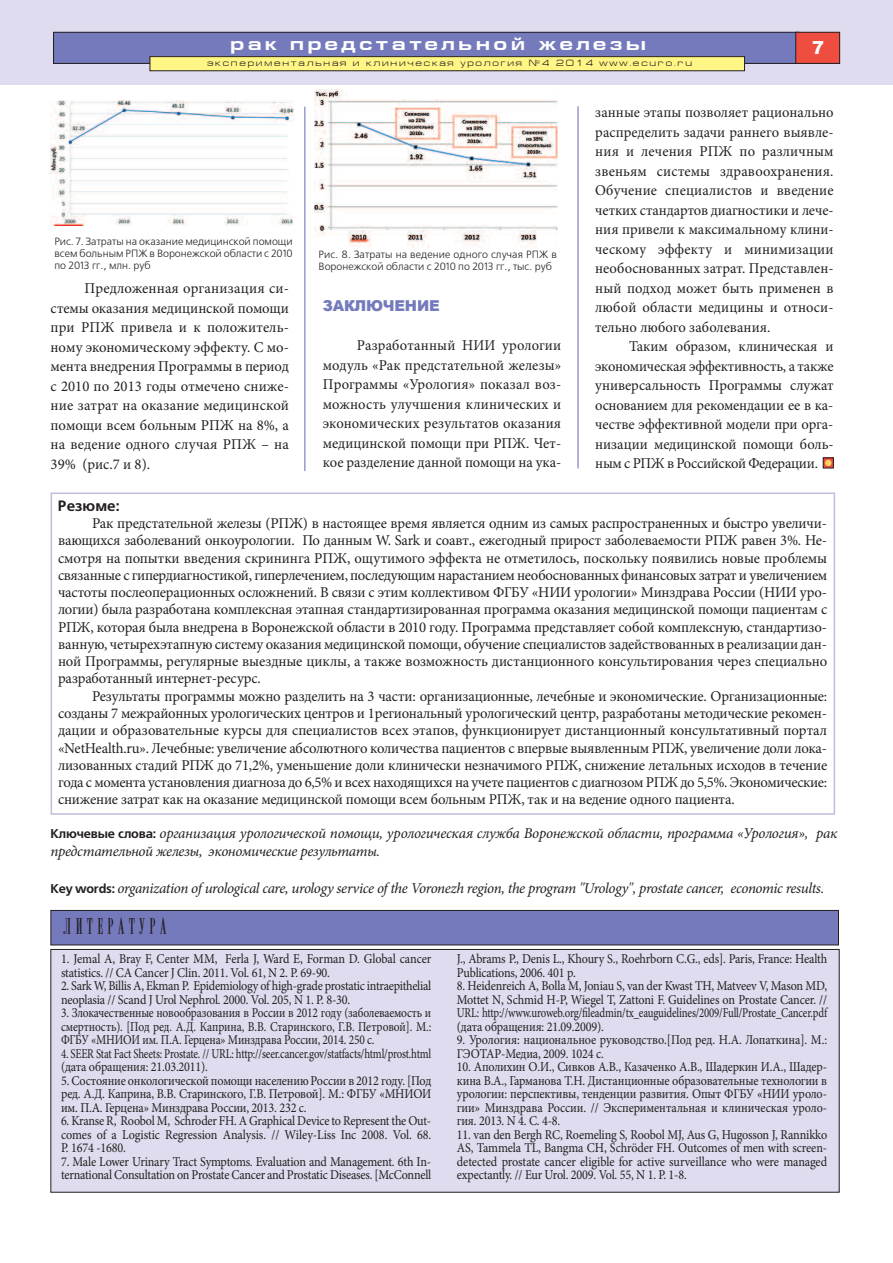
<style>
.page{position:relative;width:893px;height:1263px;background:#fff}
.page>*{position:absolute;margin:0;border:0;box-sizing:border-box;transform-origin:0 0}
.t1{font:22.5px "Radar";letter-spacing:.2em;color:#231f20}
.t2{font:700 18px "Europe Ext";letter-spacing:.2em;color:#fff}
.t3{font:900 18px "Arial";color:#fff}
.t4{font:15px/19.5px "Minion Pro";letter-spacing:-.005em;color:#231f20;text-align:justify}
.t5{font:italic 15px/18px "Minion Pro";letter-spacing:-.025em;color:#231f20}
.t6{font:900 15px "Arial";letter-spacing:-.015em;color:#747abb}
.t7{font:700 15px "Free Set C";color:#231f20}
.t8{font:13.5px/13.5px "Minion Pro";letter-spacing:-.015em;color:#231f20;scale:.9 1}
.t9{font:13.5px/13.5px "Minion Pro";letter-spacing:-.015em;color:#231f20;text-align:justify;scale:.85 1}
.t10{font:13.5px/13.5px "Minion Pro";letter-spacing:-.015em;color:#231f20;scale:.8 1}
.t11{font:10.5px/12px "Free Set C";color:#231f20;text-align:justify}
.t12{font:9px "Europe Ext";letter-spacing:.2em;color:#231f20}
.s1{font-family:"Free Set C";font-weight:700;font-style:normal;font-size:12.75px}
</style>
<div class="page">
<div style="left:0;top:0;width:893px;height:85px;background:#dedcee"></div>
<hr style="left:304px;top:107px;width:1px;height:364px;background:#747abb">
<hr style="left:577px;top:106px;width:2px;height:362px;background:#747abb">
<div style="left:823px;top:458px;width:11px;height:10px;border:1px solid #231f20"></div>
<svg style="left:825px;top:460px;width:6px;height:6px"></svg>
<div style="left:54px;top:32px;width:745px;height:31px;background:#747abb"></div>
<div style="left:53px;top:32px;width:746px;height:32px;border:1px solid #231f20"></div>
<div style="left:796px;top:32px;width:44px;height:31px;background:#ef4d40"></div>
<div style="left:795px;top:32px;width:45px;height:32px;border:1px solid #231f20"></div>
<div style="left:150px;top:57px;width:594px;height:14px;background:#fff685"></div>
<div style="left:150px;top:56px;width:595px;height:15px;border:1px solid #231f20"></div>
<div style="left:51px;top:949px;width:788px;height:243px;background:#dedcee"></div>
<div style="left:51px;top:949px;width:788px;height:243px;border:1px solid #231f20"></div>
<div style="left:51px;top:910px;width:787px;height:35px;background:#747abb"></div>
<div style="left:51px;top:910px;width:788px;height:35px;border:1px solid #231f20"></div>
<div style="left:51px;top:492px;width:784px;height:323px;border:2px solid #bfbede"></div>
<img style="left:51px;top:100px;width:243px;height:126px">
<img style="left:314px;top:89px;width:243px;height:159px">
<p class="t2" style="left:230px;top:37px;width:417px">рак предстательной железы</p>
<p class="t12" style="left:207px;top:60px;width:486px">экспериментальная и клиническая урология №4 2014 www.ecuro.ru</p>
<p class="t3" style="left:812px;top:34px;width:14px">7</p>
<p class="t11" style="left:54px;top:236px;width:240px">Рис. 7. Затраты на оказание медицинской помощи всем больным РПЖ в Воронежской области с 2010 по 2013 гг., млн. руб</p>
<p class="t4" style="left:51px;top:280px;width:240px;text-indent:34px">Предложенная организация си&shy;стемы оказания медицинской помощи при РПЖ привела и к положитель&shy;ному экономическому эффекту. С мо&shy;мента внедрения Программы в период с 2010 по 2013 годы отмечено сниже&shy;ние затрат на оказание медицинской помощи всем больным РПЖ на 8%, а на ведение одного случая РПЖ – на 39% (рис.7 и 8).</p>
<p class="t11" style="left:319px;top:248px;width:240px">Рис. 8. Затраты на ведение одного случая РПЖ в<br>Воронежской области с 2010 по 2013 гг., тыс. руб</p>
<p class="t6" style="left:323px;top:295px;width:118px">ЗАКЛЮЧЕНИЕ</p>
<p class="t4" style="left:323px;top:337px;width:240px;text-indent:34px">Разработанный НИИ урологии модуль «Рак предстательной железы» Программы «Урология» показал воз&shy;можность улучшения клинических и экономических результатов оказания медицинской помощи при РПЖ. Чет&shy;кое разделение данной помощи на ука-</p>
<p class="t4" style="left:595px;top:104px;width:240px">занные этапы позволяет рационально распределить задачи раннего выявле&shy;ния и лечения РПЖ по различным звеньям системы здравоохранения.<br>Обучение специалистов и введение четких стандартов диагностики и лече&shy;ния привели к максимальному клини&shy;ческому эффекту и минимизации необоснованных затрат. Представлен&shy;ный подход может быть применен в любой области медицины и относи&shy;тельно любого заболевания.</p>
<p class="t4" style="left:595px;top:338px;width:240px;text-indent:34px">Таким образом, клиническая и экономическая эффективность, а также универсальность Программы служат основанием для рекомендации ее в ка&shy;честве эффективной модели при орга&shy;низации медицинской помощи боль&shy;ным с РПЖ в Российской Федерации.</p>
<p class="t7" style="left:58px;top:497px;width:63px">Резюме:</p>
<p class="t4" style="left:58px;top:516px;width:771px;line-height:17.2px;text-indent:34px">Рак предстательной железы (РПЖ) в настоящее время является одним из самых распространенных и быстро увеличи&shy;вающихся заболеваний онкоурологии. По данным W. Sark и соавт., ежегодный прирост заболеваемости РПЖ равен 3%. Не&shy;смотря на попытки введения скрининга РПЖ, ощутимого эффекта не отметилось, поскольку появились новые проблемы связанные с гипердиагностикой, гиперлечением, последующим нарастанием необоснованных финансовых затрат и увеличением частоты послеоперационных осложнений. В связи с этим коллективом ФГБУ «НИИ урологии» Минздрава России (НИИ уро&shy;логии) была разработана комплексная этапная стандартизированная программа оказания медицинской помощи пациентам с РПЖ, которая была внедрена в Воронежской области в 2010 году. Программа представляет собой комплексную, стандартизо&shy;ванную, четырехэтапную систему оказания медицинской помощи, обучение специалистов задействованных в реализации дан&shy;ной Программы, регулярные выездные циклы, а также возможность дистанционного консультирования через специально разработанный интернет-ресурс.</p>
<p class="t4" style="left:58px;top:689px;width:771px;line-height:17.2px;text-indent:34px">Результаты программы можно разделить на 3 части: организационные, лечебные и экономические. Организационные: созданы 7 межрайонных урологических центров и 1региональный урологический центр, разработаны методические рекомен&shy;дации и образовательные курсы для специалистов всех этапов, функционирует дистанционный консультативный портал «NetHealth.ru». Лечебные: увеличение абсолютного количества пациентов с впервые выявленным РПЖ, увеличение доли лока&shy;лизованных стадий РПЖ до 71,2%, уменьшение доли клинически незначимого РПЖ, снижение летальных исходов в течение года с момента установления диагноза до 6,5% и всех находящихся на учете пациентов с диагнозом РПЖ до 5,5%. Экономические: снижение затрат как на оказание медицинской помощи всем больным РПЖ, так и на ведение одного пациента.</p>
<p class="t5" style="left:51px;top:825px;width:788px"><span class="s1">Ключевые слова:</span> организация урологической помощи, урологическая служба Воронежской области, программа «Урология», рак предстательной железы, экономические результаты.</p>
<p class="t5" style="left:51px;top:881px;width:775px"><span class="s1">Кey words:</span> organization of urological care, urology service of the Voronezh region, the program "Urology", prostate cancer, economic results.</p>
<h1 class="t1" style="left:64px;top:918px;width:104px">ЛИТЕРАТУРА</h1>
<p class="t8" style="left:61px;top:953px;width:413px">1. Jemal A, Bray F, Center MM, Ferla J, Ward E, Forman D. Global cancer statistics. // CA Cancer J Clin. 2011. Vol. 61, N 2. Р. 69-90.</p>
<p class="t8" style="left:61px;top:980px;width:413px">2. Sark W, Billis A, Ekman P. Epidemiology of high-grade prostatic intraepithelial neoplasia // Scand J Urol Nephrol. 2000. Vol. 205, N 1. P. 8-30.</p>
<p class="t9" style="left:61px;top:1007px;width:437px">3. Злокачественные новообразования в России в 2012 году (заболеваемость и смертность). [Под ред. А.Д. Каприна, В.В. Старинского, Г.В. Петровой]. М.:<br>ФГБУ «МНИОИ им. П.А. Герцена» Минздрава России, 2014. 250 с.</p>
<p class="t10" style="left:61px;top:1048px;width:464px">4. SEER Stat Fact Sheets: Prostate. // URL: http://seer.cancer.gov/statfacts/html/prost.html (дата обращения: 21.03.2011).</p>
<p class="t8" style="left:61px;top:1075px;width:413px;text-align:justify">5. Состояние онкологической помощи населению России в 2012 году. [Под ред. А.Д. Каприна, В.В. Старинского, Г.В. Петровой]. М.: ФГБУ «МНИОИ им. П.А. Герцена» Минздрава России, 2013. 232 с.</p>
<p class="t8" style="left:61px;top:1115px;width:413px;text-align:justify">6. Kranse R, Roobol M, Schroder FH. A Graphical Device to Represent the Out&shy;comes of a Logistic Regression Analysis. // Wiley-Liss Inc 2008. Vol. 68.<br>P. 1674 -1680.</p>
<p class="t8" style="left:61px;top:1156px;width:413px">7. Male Lower Urinary Tract Symptoms. Evaluation and Management. 6th In&shy;ternational Consultation on Prostate Cancer and Prostatic Diseases. [McConnell</p>
<p class="t8" style="left:457px;top:953px;width:413px">J., Abrams P., Denis L., Khoury S., Roehrborn C.G., eds]. Paris, France: Health<br>Publications, 2006. 401 p.</p>
<p class="t8" style="left:457px;top:980px;width:413px;text-align:justify">8. Heidenreich A, Bolla M, Joniau S, van der Kwast TH, Matveev V, Mason MD, Mottet N, Schmid H-P, Wiegel T, Zattoni F. Guidelines on Prostate Cancer. // URL: http://www.uroweb.org/fileadmin/tx_eauguidelines/2009/Full/Prostate_Cancer.pdf (дата обращения: 21.09.2009).</p>
<p class="t8" style="left:457px;top:1034px;width:413px">9. Урология: национальное руководство.[Под ред. Н.А. Лопаткина]. М.:<br>ГЭОТАР-Медиа, 2009. 1024 с.</p>
<p class="t8" style="left:457px;top:1061px;width:413px;text-align:justify">10. Аполихин О.И., Сивков А.В., Казаченко А.В., Шадеркин И.А., Шадер&shy;кина В.А., Гарманова Т.Н. Дистанционные образовательные технологии в урологии: перспективы, тенденции развития. Опыт ФГБУ «НИИ уроло&shy;гии» Минздрава России. // Экспериментальная и клиническая уроло&shy;гия. 2013. N 4. С. 4-8.</p>
<p class="t8" style="left:457px;top:1129px;width:413px;text-align:justify">11. van den Bergh RC, Roemeling S, Roobol MJ, Aus G, Hugosson J, Rannikko AS, Tammela TL, Bangma CH, Schröder FH. Outcomes of men with screen&shy;detected prostate cancer eligible for active surveillance who were managed expectantly. // Eur Urol. 2009. Vol. 55, N 1. P. 1-8.</p>
</div>
